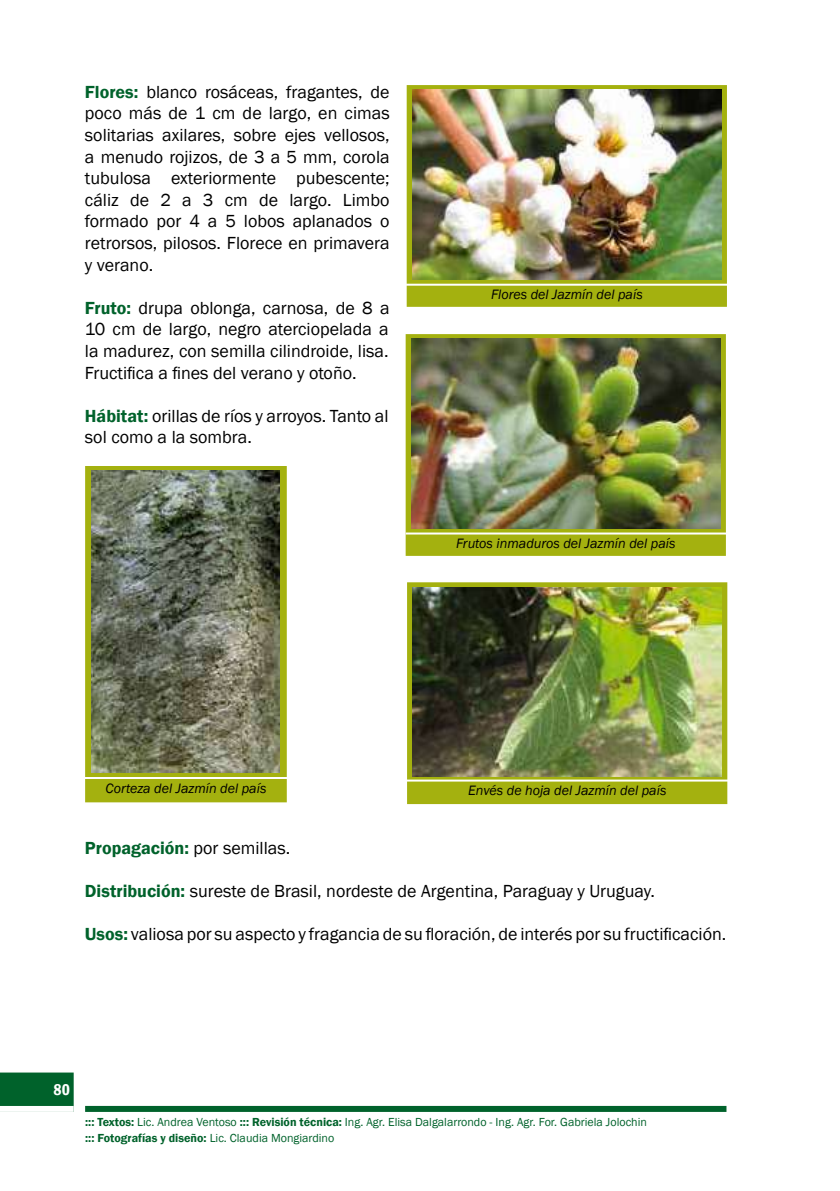
<style>
.page{position:relative;width:840px;height:1191px;background:#fff}
.page>*{position:absolute;margin:0;border:0;box-sizing:border-box;transform-origin:0 0}
.t1{font:18px/21.6px "Franklin Gothic";color:#000;text-align:justify}
.t2{font:600 18px "Franklin Gothic";color:#00622b}
.t3{font:600 condensed 16px "Franklin Gothic";color:#fff}
.t4{font:italic 14px "Franklin Gothic";color:#000}
.t5{font:12px/16px "Franklin Gothic";color:#00622b}
.s1{font-weight:600;color:#00622b}
.s2{font-weight:400;color:#000}
.s3{font-weight:600}
</style>
<div class="page">
<div style="left:85px;top:1106px;width:641px;height:6px;background:#00622b"></div>
<svg style="left:0;top:1072px;width:74px;height:40px;background:#2a7c4e"></svg>
<div style="left:85px;top:466px;width:201px;height:336px;background:#a4b10f;border:2px solid #a4b10f"></div>
<img style="left:91px;top:471px;width:188px;height:302px">
<div style="left:405px;top:334px;width:320px;height:222px;background:#a4b10f;border:2px solid #a4b10f"></div>
<img style="left:411px;top:339px;width:308px;height:189px">
<div style="left:406px;top:85px;width:320px;height:222px;background:#a4b10f;border:2px solid #a4b10f"></div>
<img style="left:412px;top:90px;width:308px;height:189px">
<div style="left:407px;top:582px;width:320px;height:222px;background:#a4b10f;border:2px solid #a4b10f"></div>
<img style="left:413px;top:587px;width:308px;height:189px">
<hr style="left:406px;top:284px;width:321px;height:2px;background:#fff">
<hr style="left:405px;top:532px;width:321px;height:2px;background:#fff">
<hr style="left:406px;top:779px;width:321px;height:2px;background:#fff">
<hr style="left:83px;top:777px;width:204px;height:2px;background:#fff">
<p class="t1" style="left:85px;top:81px;width:306px"><span class="s1">Flores:</span> blanco rosáceas, fragantes, de poco más de 1 cm de largo, en cimas solitarias axilares, sobre ejes vellosos, a menudo rojizos, de 3 a 5 mm, corola tubulosa exteriormente pubescente; cáliz de 2 a 3 cm de largo. Limbo formado por 4 a 5 lobos aplanados o retrorsos, pilosos. Florece en primavera y verano.</p>
<p class="t1" style="left:85px;top:297px;width:306px"><span class="s1">Fruto:</span> drupa oblonga, carnosa, de 8 a 10 cm de largo, negro aterciopelada a la madurez, con semilla cilindroide, lisa.<br>Fructifica a fines del verano y otoño.</p>
<p class="t1" style="left:85px;top:405px;width:305px"><span class="s1">Hábitat:</span> orillas de ríos y arroyos. Tanto al sol como a la sombra.</p>
<p class="t4" style="left:490px;top:285px;width:153px">Flores del Jazmín del país</p>
<p class="t4" style="left:456px;top:534px;width:221px">Frutos inmaduros del Jazmín del país</p>
<p class="t4" style="left:106px;top:779px;width:162px">Corteza del Jazmín del país</p>
<p class="t4" style="left:468px;top:781px;width:200px">Envés de hoja del Jazmín del país</p>
<p class="t2" style="left:85px;top:837px;width:207px">Propagación: <span class="s2">por semillas.</span></p>
<p class="t1" style="left:85px;top:880px;width:571px"><span class="s1">Distribución:</span> sureste de Brasil, nordeste de Argentina, Paraguay y Uruguay.</p>
<p class="t1" style="left:85px;top:924px;width:642px"><span class="s1">Usos:</span> valiosa por su aspecto y fragancia de su floración, de interés por su fructificación.</p>
<p class="t3" style="left:53px;top:1079px;width:18px">80</p>
<p class="t5" style="left:85px;top:1114px;width:563px"><span class="s3">::: Textos:</span> Lic. Andrea Ventoso <span class="s3">::: Revisión técnica:</span> Ing. Agr. Elisa Dalgalarrondo - Ing. Agr. For. Gabriela Jolochin <span class="s3">::: Fotografías y diseño:</span> Lic. Claudia Mongiardino</p>
</div>
